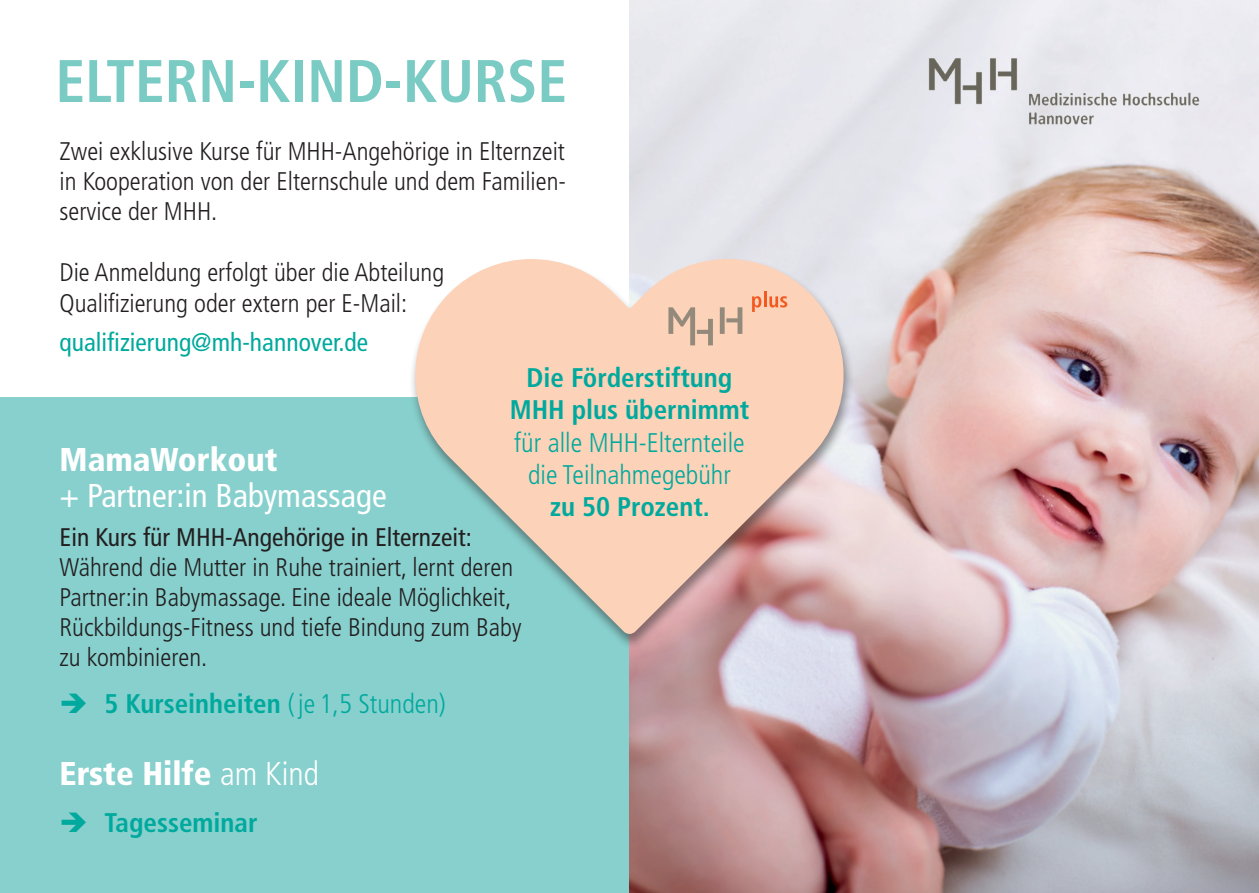
<style>
.page{position:relative;width:1259px;height:893px;background:#fff}
.page>*{position:absolute;margin:0;border:0;box-sizing:border-box;transform-origin:0 0}
.t1{font:700 condensed 60px "Frutiger LT Std";color:#7acbc3}
.t2{font:900 condensed 33px "Frutiger LT Std";color:#fff}
.t3{font:condensed 33px "Frutiger LT Std";color:#fff}
.t4{font:700 condensed 27px/32.4px "Frutiger LT Std";color:#00a99d;text-align:center}
.t5{font:300 condensed 27px/32.4px "Frutiger LT Std";color:#00a99d;text-align:center}
.t6{font:300 condensed 25.5px/30px "Frutiger LT Std";color:#231f20}
.t7{font:condensed 25.5px "Frutiger LT Std";color:#231f20}
.t8{font:condensed 25.5px "Frutiger LT Std";color:#00a99d}
.s1{font-weight:300}
</style>
<div class="page">
<div style="left:0;top:397px;width:629px;height:496px;background:#87d0cd"></div>
<img style="left:629px;top:0;width:630px;height:893px">
<img style="left:926px;top:50px;width:275px;height:83px">
<div style="left:408px;top:258px;width:446px;height:392px;background:#231f20;opacity:.48"></div>
<svg style="left:415px;top:259px;width:440px;height:375px;background:#e5cdbd"></svg>
<svg style="left:752px;top:291px;width:35px;height:21px"></svg>
<svg style="left:668px;top:307px;width:45px;height:38px;background:#d6b8a2"></svg>
<svg style="left:720px;top:307px;width:22px;height:27px"></svg>
<h1 class="t1" style="left:55px;top:46px;width:513px">ELTERN-KIND-KURSE</h1>
<p class="t6" style="left:60px;top:136px;width:508px;text-align:justify">Zwei exklusive Kurse für MHH-Angehörige in Elternzeit in Kooperation von der Elternschule und dem Familien&shy;service der MHH.</p>
<p class="t6" style="left:60px;top:257px;width:386px">Die Anmeldung erfolgt über die Abteilung<br>Qualifizierung oder extern per E-Mail:</p>
<p class="t8" style="left:60px;top:327px;width:310px">qualifizierung@mh-hannover.de</p>
<p class="t4" style="left:510px;top:361px;width:241px">Die Förderstiftung<br>MHH plus übernimmt</p>
<p class="t5" style="left:514px;top:427px;width:232px">für alle MHH-Elternteile die Teilnahmegebühr</p>
<p class="t4" style="left:550px;top:491px;width:161px">zu 50 Prozent.</p>
<p class="t2" style="left:60px;top:440px;width:219px">MamaWorkout</p>
<p class="t3" style="left:60px;top:477px;width:329px">+ Partner:in Babymassage</p>
<p class="t7" style="left:60px;top:522px;width:414px">Ein Kurs für MHH-Angehörige in Elternzeit:</p>
<p class="t6" style="left:60px;top:552px;width:463px">Während die Mutter in Ruhe trainiert, lernt deren Partner:in Babymassage. Eine ideale Möglichkeit, Rückbildungs-Fitness und tiefe Bindung zum Baby zu kombinieren.</p>
<p class="t4" style="left:60px;top:687px;width:388px">➔ 5 Kurseinheiten <span class="s1">(je 1,5 Stunden)</span></p>
<p class="t2" style="left:60px;top:754px;width:261px">Erste Hilfe <span class="s1">am Kind</span></p>
<p class="t4" style="left:60px;top:807px;width:199px">➔ Tagesseminar</p>
</div>
